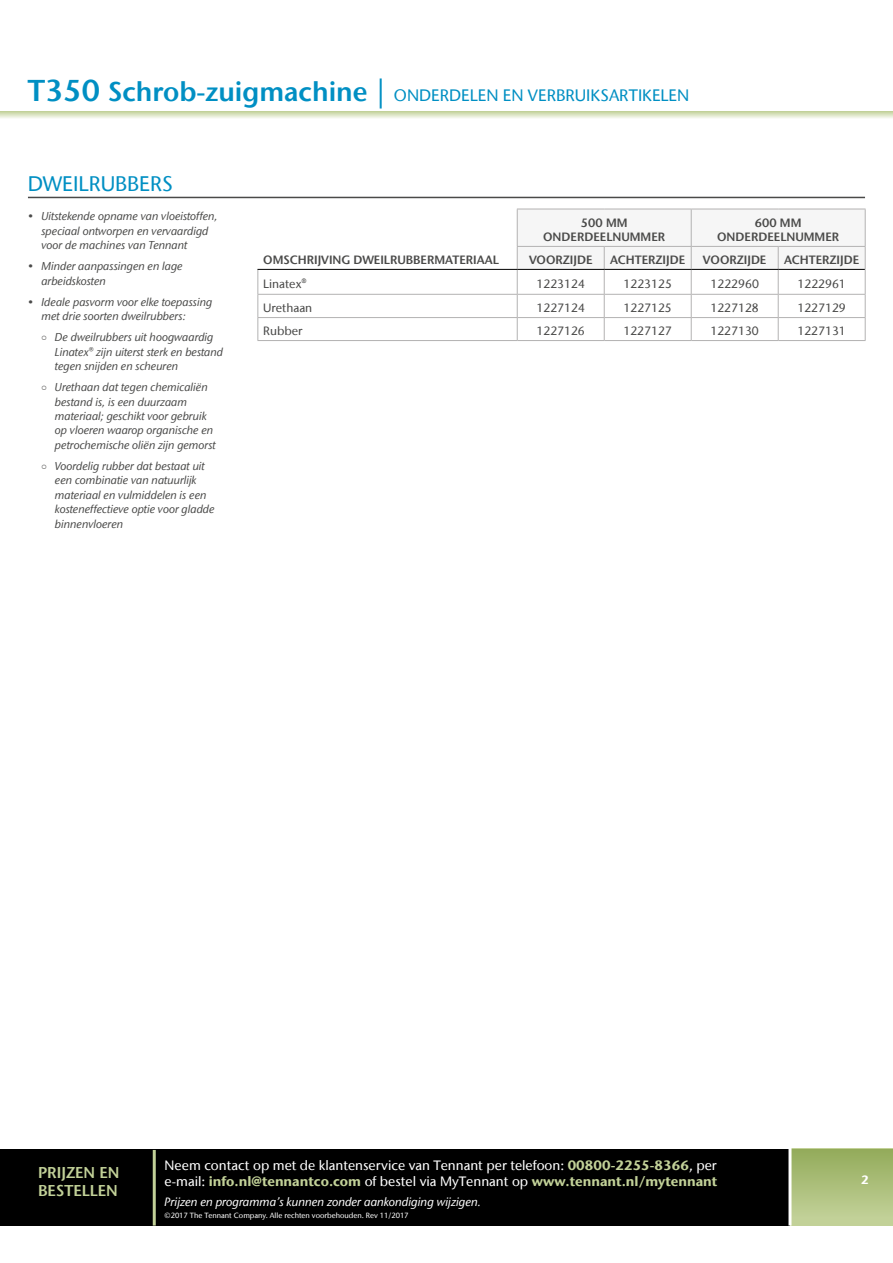
<style>
.page{position:relative;width:893px;height:1263px;background:#fff}
.page>*{position:absolute;margin:0;border:0;box-sizing:border-box;transform-origin:0 0}
.t1{font:500 21px "Stone Sans IIITC Com";color:#008fc3}
.t2{font:500 16.5px "Stone Sans IIITC Com";color:#008fc3}
.t3{font:600 15.6px/18px "Stone Sans IIITC Com";color:#c2d198}
.t4{font:500 13.5px/16.2px "Stone Sans IIITC Com";color:#fff}
.t5{font:600 12px/14.4px "Stone Sans IIITC Com";color:#4a4a49;text-align:center}
.t6{font:500 12px "Stone Sans IIITC Com";color:#4a4a49}
.t7{font:italic 500 12px "Stone Sans IIITC Com";color:#fff}
.t8{font:700 12px "Stone Sans IIITC Com";color:#fff}
.t9{font:italic 500 11.4px/14.4px "Stone Sans IIITC Com";color:#4a4a49}
.t10{font:500 7.5px "Stone Sans IIITC Com";color:#fff}
.s1{font-weight:600;font-size:30px}
.s2{font-weight:600;font-size:27px}
.s3{font-size:30px}
.s4{font-weight:700;color:#c2d198}
</style>
<div class="page">
<svg style="left:0;top:111px;width:893px;height:7px;background:#dae3c1"></svg>
<hr style="left:28px;top:197px;width:837px;height:1px;background:#4a4a49">
<hr style="left:257px;top:317px;width:260px;height:1px;background:#b3b2b2">
<hr style="left:257px;top:340px;width:260px;height:1px;background:#b3b2b2">
<hr style="left:517px;top:340px;width:87px;height:1px;background:#b3b2b2">
<hr style="left:604px;top:340px;width:87px;height:1px;background:#b3b2b2">
<hr style="left:691px;top:340px;width:87px;height:1px;background:#b3b2b2">
<hr style="left:778px;top:340px;width:88px;height:1px;background:#b3b2b2">
<svg style="left:257px;top:270px;width:1px;height:70px"></svg>
<hr style="left:257px;top:294px;width:260px;height:1px;background:#b3b2b2">
<svg style="left:517px;top:209px;width:349px;height:131px"></svg>
<hr style="left:257px;top:269px;width:260px;height:1px;background:#000">
<hr style="left:865px;top:209px;width:1px;height:37px;background:#b3b2b2">
<div style="left:0;top:1149px;width:791px;height:76px;background:#000"></div>
<div style="left:791px;top:1149px;width:102px;height:76px;background:#c2d198"></div>
<div style="left:791px;top:1149px;width:102px;height:68px;background:linear-gradient(to bottom,#93ab5a,#c0cf96)"></div>
<hr style="left:153px;top:1150px;width:3px;height:75px;background:#c2d198">
<hr style="left:788px;top:1140px;width:3px;height:85px;background:#fff">
<h2 class="t2" style="left:28px;top:85px;width:663px"><span class="s1">T350</span> <span class="s2">Schrob-zuigmachine</span> <span class="s3">|</span> ONDERDELEN EN VERBRUIKSARTIKELEN</h2>
<h1 class="t1" style="left:28px;top:171px;width:146px">DWEILRUBBERS</h1>
<p class="t9" style="left:41px;top:209px;width:178px;text-indent:-13px">• Uitstekende opname van vloeistoffen, speciaal ontworpen en vervaardigd voor de machines van Tennant</p>
<p class="t9" style="left:41px;top:259px;width:143px;text-indent:-13px">• Minder aanpassingen en lage arbeidskosten</p>
<p class="t9" style="left:41px;top:294px;width:172px;text-indent:-13px">• Ideale pasvorm voor elke toepassing met drie soorten dweilrubbers:</p>
<p class="t9" style="left:55px;top:330px;width:170px;text-indent:-13px">○ De dweilrubbers uit hoogwaardig<br>Linatex® zijn uiterst sterk en bestand tegen snijden en scheuren</p>
<p class="t9" style="left:55px;top:380px;width:162px;text-indent:-13px">○ Urethaan dat tegen chemicaliën bestand is, is een duurzaam materiaal; geschikt voor gebruik op vloeren waarop organische en petrochemische oliën zijn gemorst</p>
<p class="t9" style="left:55px;top:459px;width:161px;text-indent:-13px">○ Voordelig rubber dat bestaat uit een combinatie van natuurlijk materiaal en vulmiddelen is een kosteneffectieve optie voor gladde binnenvloeren</p>
<p class="t5" style="left:543px;top:215px;width:124px">500 MM<br>ONDERDEELNUMMER</p>
<p class="t5" style="left:717px;top:215px;width:124px">600 MM<br>ONDERDEELNUMMER</p>
<p class="t5" style="left:263px;top:252px;width:237px">OMSCHRIJVING DWEILRUBBERMATERIAAL</p>
<p class="t5" style="left:529px;top:252px;width:65px">VOORZIJDE</p>
<p class="t5" style="left:610px;top:252px;width:76px">ACHTERZIJDE</p>
<p class="t5" style="left:703px;top:252px;width:65px">VOORZIJDE</p>
<p class="t5" style="left:784px;top:252px;width:76px">ACHTERZIJDE</p>
<p class="t6" style="left:263px;top:276px;width:45px">Linatex®</p>
<p class="t6" style="left:537px;top:276px;width:50px">1223124</p>
<p class="t6" style="left:623px;top:276px;width:50px">1223125</p>
<p class="t6" style="left:710px;top:276px;width:50px">1222960</p>
<p class="t6" style="left:797px;top:276px;width:50px">1222961</p>
<p class="t6" style="left:263px;top:300px;width:51px">Urethaan</p>
<p class="t6" style="left:536px;top:300px;width:50px">1227124</p>
<p class="t6" style="left:623px;top:300px;width:50px">1227125</p>
<p class="t6" style="left:710px;top:300px;width:50px">1227128</p>
<p class="t6" style="left:797px;top:300px;width:50px">1227129</p>
<p class="t6" style="left:263px;top:323px;width:41px">Rubber</p>
<p class="t6" style="left:536px;top:323px;width:50px">1227126</p>
<p class="t6" style="left:623px;top:323px;width:50px">1227127</p>
<p class="t6" style="left:710px;top:323px;width:50px">1227130</p>
<p class="t6" style="left:797px;top:323px;width:50px">1227131</p>
<p class="t4" style="left:165px;top:1157px;width:554px">Neem contact op met de klantenservice van Tennant per telefoon: <span class="s4">00800-2255-8366</span>, per e-mail: <span class="s4">info.nl@tennantco.com</span> of bestel via MyTennant op <span class="s4">www.tennant.nl/mytennant</span></p>
<p class="t7" style="left:165px;top:1194px;width:318px">Prijzen en programma’s kunnen zonder aankondiging wijzigen.</p>
<p class="t10" style="left:165px;top:1211px;width:245px">©2017 The Tennant Company. Alle rechten voorbehouden. Rev 11/2017</p>
<h3 class="t3" style="left:38px;top:1163px;width:83px">PRIJZEN EN<br>BESTELLEN</h3>
<p class="t8" style="left:861px;top:1172px;width:9px">2</p>
</div>
